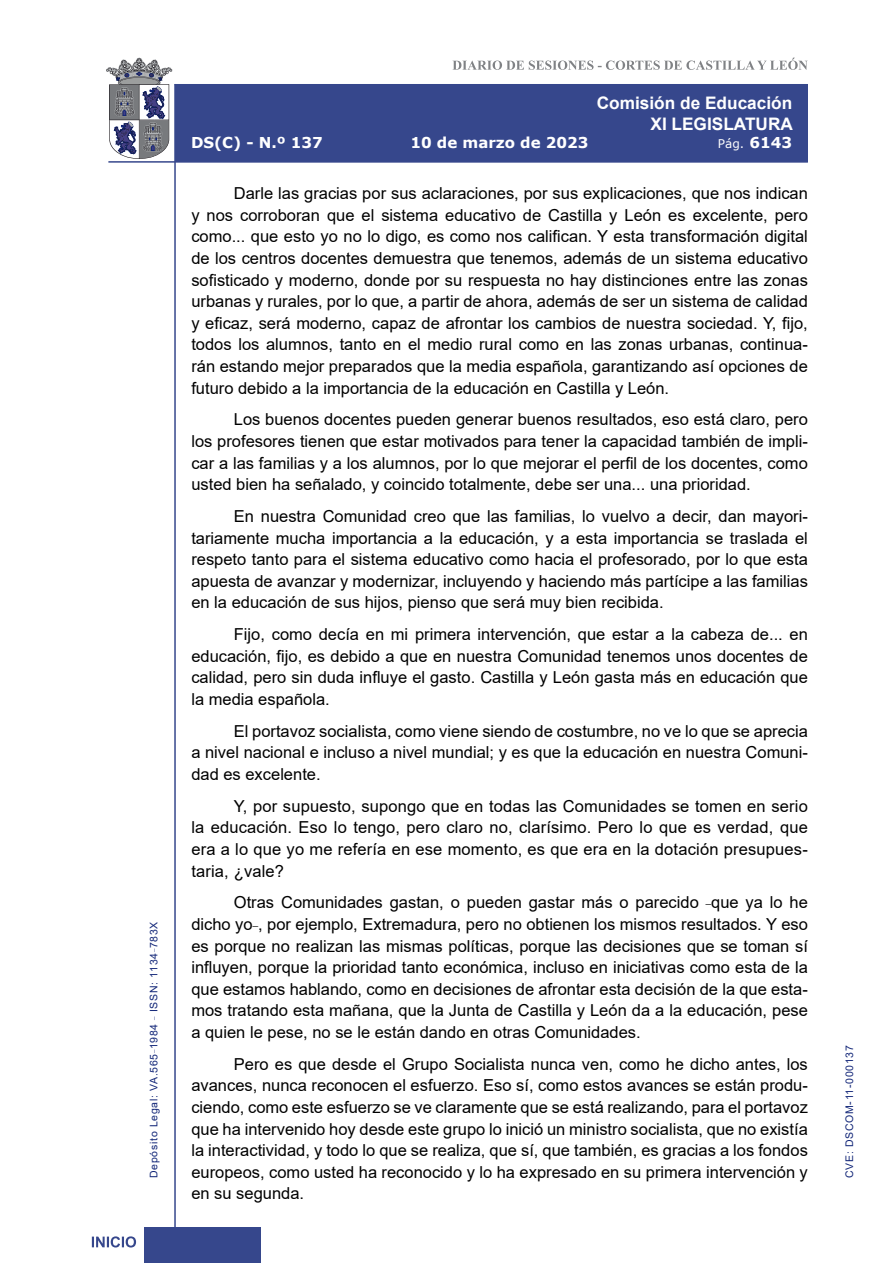
<style>
.page{position:relative;width:893px;height:1263px;background:#fff}
.page>*{position:absolute;margin:0;border:0;box-sizing:border-box;transform-origin:0 0}
.t1{font:700 17.25px/20.7px "Arial";color:#fff;text-align:right}
.t2{font:16.5px/21.6px "Arial";color:#000;text-align:justify}
.t3{font:700 15px "Verdana";color:#fff}
.t4{font:12px "Verdana";color:#fff}
.t5{font:10.5px "Arial";letter-spacing:.065em;color:#122678}
.s1{font-weight:700;font-size:15px}
</style>
<div class="page">
<svg style="left:452px;top:58px;width:356px;height:12px"></svg>
<hr style="left:174px;top:84px;width:2px;height:1179px;background:#36478c">
<div style="left:144px;top:1227px;width:117px;height:36px;background:#36478c"></div>
<div style="left:175px;top:84px;width:633px;height:78px;background:#36478c"></div>
<hr style="left:108px;top:161px;width:700px;height:2px;background:#36478c">
<svg style="left:92px;top:1236px;width:44px;height:11px"></svg>
<svg style="left:106px;top:58px;width:66px;height:101px"></svg>
<p class="t5" style="left:146px;top:1178px;width:258px;rotate:-90deg">Depósito Legal: VA.565<sup>_</sup>1984 <sup>_</sup> ISSN: 1134<sup>_</sup>783X</p>
<p class="t1" style="left:597px;top:93px;width:198px">Comisión de Educación<br>XI LEGISLATURA</p>
<p class="t3" style="left:191px;top:132px;width:133px">DS(C) - N.º 137</p>
<p class="t3" style="left:410px;top:132px;width:180px">10 de marzo de 2023</p>
<p class="t4" style="left:718px;top:135px;width:76px">Pág. <span class="s1">6143</span></p>
<p class="t2" style="left:191px;top:182px;width:618px;text-indent:43px">Darle las gracias por sus aclaraciones, por sus explicaciones, que nos indican y nos corroboran que el sistema educativo de Castilla y León es excelente, pero como... que esto yo no lo digo, es como nos califican. Y esta transformación digital de los centros docentes demuestra que tenemos, además de un sistema educativo sofisticado y moderno, donde por su respuesta no hay distinciones entre las zonas urbanas y rurales, por lo que, a partir de ahora, además de ser un sistema de calidad y eficaz, será moderno, capaz de afrontar los cambios de nuestra sociedad. Y, fijo, todos los alumnos, tanto en el medio rural como en las zonas urbanas, continua&shy;rán estando mejor preparados que la media española, garantizando así opciones de futuro debido a la importancia de la educación en Castilla y León.</p>
<p class="t2" style="left:191px;top:409px;width:618px;text-indent:43px">Los buenos docentes pueden generar buenos resultados, eso está claro, pero los profesores tienen que estar motivados para tener la capacidad también de impli&shy;car a las familias y a los alumnos, por lo que mejorar el perfil de los docentes, como usted bien ha señalado, y coincido totalmente, debe ser una... una prioridad.</p>
<p class="t2" style="left:191px;top:505px;width:618px;text-indent:43px">En nuestra Comunidad creo que las familias, lo vuelvo a decir, dan mayori&shy;tariamente mucha importancia a la educación, y a esta importancia se traslada el respeto tanto para el sistema educativo como hacia el profesorado, por lo que esta apuesta de avanzar y modernizar, incluyendo y haciendo más partícipe a las familias en la educación de sus hijos, pienso que será muy bien recibida.</p>
<p class="t2" style="left:191px;top:623px;width:618px;text-indent:43px">Fijo, como decía en mi primera intervención, que estar a la cabeza de... en educación, fijo, es debido a que en nuestra Comunidad tenemos unos docentes de calidad, pero sin duda influye el gasto. Castilla y León gasta más en educación que la media española.</p>
<p class="t2" style="left:191px;top:720px;width:618px;text-indent:43px">El portavoz socialista, como viene siendo de costumbre, no ve lo que se aprecia a nivel nacional e incluso a nivel mundial; y es que la educación en nuestra Comuni&shy;dad es excelente.</p>
<p class="t2" style="left:191px;top:795px;width:618px;text-indent:43px">Y, por supuesto, supongo que en todas las Comunidades se tomen en serio la educación. Eso lo tengo, pero claro no, clarísimo. Pero lo que es verdad, que era a lo que yo me refería en ese momento, es que era en la dotación presupues&shy;taria, ¿vale?</p>
<p class="t2" style="left:191px;top:892px;width:618px;text-indent:43px">Otras Comunidades gastan, o pueden gastar más o parecido <sup>_</sup>que ya lo he dicho yo<sup>_</sup>, por ejemplo, Extremadura, pero no obtienen los mismos resultados. Y eso es porque no realizan las mismas políticas, porque las decisiones que se toman sí influyen, porque la prioridad tanto económica, incluso en iniciativas como esta de la que estamos hablando, como en decisiones de afrontar esta decisión de la que esta&shy;mos tratando esta mañana, que la Junta de Castilla y León da a la educación, pese a quien le pese, no se le están dando en otras Comunidades.</p>
<p class="t2" style="left:191px;top:1053px;width:618px;text-indent:43px">Pero es que desde el Grupo Socialista nunca ven, como he dicho antes, los avances, nunca reconocen el esfuerzo. Eso sí, como estos avances se están produ&shy;ciendo, como este esfuerzo se ve claramente que se está realizando, para el portavoz que ha intervenido hoy desde este grupo lo inició un ministro socialista, que no existía la interactividad, y todo lo que se realiza, que sí, que también, es gracias a los fondos europeos, como usted ha reconocido y lo ha expresado en su primera intervención y en su segunda.</p>
<p class="t5" style="left:842px;top:1178px;width:134px;rotate:-90deg">CVE: DSCOM-11-000137</p>
</div>
